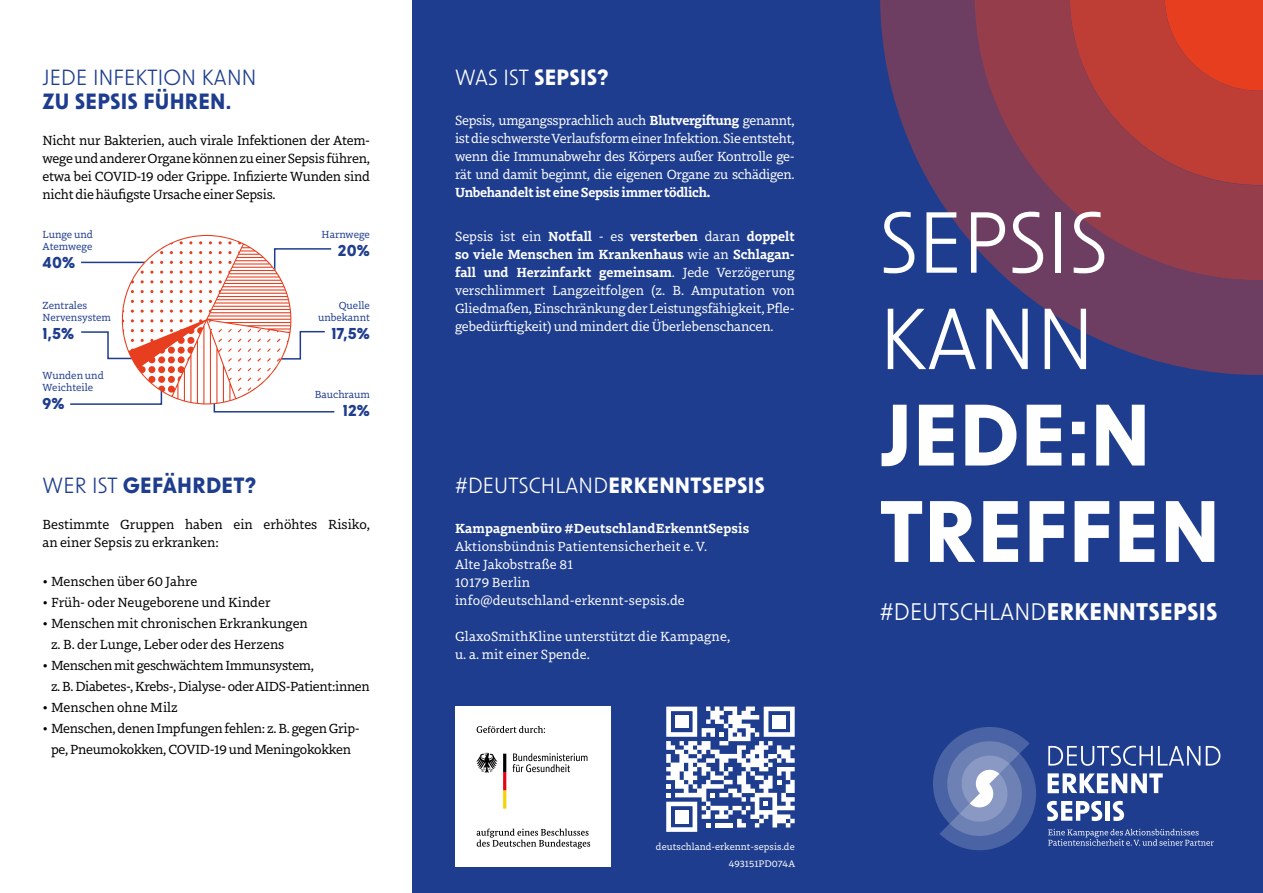
<style>
.page{position:relative;width:1263px;height:893px;background:#fff}
.page>*{position:absolute;margin:0;border:0;box-sizing:border-box;transform-origin:0 0}
.t1{font:700 82.65px/96.4px "New Order";letter-spacing:.01em;color:#fff}
.t2{font:82.65px/96.4px "New Order";letter-spacing:.01em;color:#fff}
.t3{font:700 22.95px "New Order";letter-spacing:.01em;color:#fff}
.t4{font:700 21px "New Order";letter-spacing:.01em;color:#fff}
.t5{font:700 21px "New Order";letter-spacing:.01em;color:#1e3d8e}
.t6{font:21px "New Order";letter-spacing:.01em;color:#1e3d8e}
.t7{font:700 15px "New Order";letter-spacing:.01em;color:#1e3d8e}
.t8{font:13.5px/18px "Dovetail MVB";letter-spacing:.01em;color:#fff;text-align:justify}
.t9{font:13.5px/18px "Dovetail MVB";letter-spacing:-.02em;color:#000;text-align:justify}
.t10{font:13.5px/18px "Dovetail MVB";color:#000}
.t11{font:700 13.5px "Dovetail MVB";letter-spacing:.01em;color:#fff}
.t12{font:700 13.5px "Dovetail MVB";letter-spacing:-.02em;color:#fff}
.t13{font:10.5px/12px "Dovetail MVB";color:#1e3d8e}
.t14{font:9.75px/16.4px "Dovetail MVB";letter-spacing:.01em;color:#fff;text-align:right}
.s1{font-weight:400}
.s2{font-size:15px}
.s3{font-weight:700}
</style>
<div class="page">
<div style="left:412px;top:0;width:851px;height:893px;background:#1e3d8e"></div>
<svg style="left:880px;top:0;width:383px;height:375px"></svg>
<svg style="left:1048px;top:746px;width:152px;height:20px"></svg>
<svg style="left:1206px;top:746px;width:14px;height:19px"></svg>
<svg style="left:1047px;top:773px;width:116px;height:20px"></svg>
<svg style="left:1047px;top:801px;width:55px;height:20px"></svg>
<div style="left:1105px;top:801px;width:5px;height:20px;background:#fff"></div>
<svg style="left:1113px;top:801px;width:11px;height:20px"></svg>
<svg style="left:1048px;top:829px;width:166px;height:17px"></svg>
<svg style="left:933px;top:727px;width:103px;height:123px"></svg>
<svg style="left:666px;top:706px;width:129px;height:126px"></svg>
<div style="left:675px;top:715px;width:13px;height:13px;background:#fff"></div>
<div style="left:772px;top:715px;width:14px;height:13px;background:#fff"></div>
<div style="left:675px;top:810px;width:13px;height:13px;background:#fff"></div>
<svg style="left:70px;top:235px;width:265px;height:178px"></svg>
<div style="left:455px;top:706px;width:156px;height:161px;background:#fff"></div>
<svg style="left:477px;top:726px;width:68px;height:7px"></svg>
<svg style="left:477px;top:828px;width:113px;height:21px"></svg>
<svg style="left:476px;top:753px;width:21px;height:20px"></svg>
<svg style="left:503px;top:754px;width:3px;height:55px"></svg>
<svg style="left:513px;top:753px;width:74px;height:19px"></svg>
<h3 class="t6" style="left:43px;top:64px;width:215px">JEDE INFEKTION KANN</h3>
<h3 class="t5" style="left:43px;top:87px;width:190px">ZU SEPSIS FÜHREN.</h3>
<p class="t9" style="left:43px;top:130px;width:329px">Nicht nur Bakterien, auch virale Infektionen der Atem&shy;wege und anderer Organe können zu einer Sepsis führen, etwa bei COVID-19 oder Grippe. Infizierte Wunden sind nicht die häufigste Ursache einer Sepsis.</p>
<p class="t13" style="left:43px;top:228px;width:52px">Lunge und<br>Atemwege</p>
<p class="t7" style="left:43px;top:253px;width:34px">40%</p>
<p class="t13" style="left:43px;top:298px;width:70px">Zentrales<br>Nervensystem</p>
<p class="t7" style="left:43px;top:323px;width:33px">1,5%</p>
<p class="t13" style="left:43px;top:369px;width:63px">Wunden und<br>Weichteile</p>
<p class="t7" style="left:43px;top:394px;width:24px">9%</p>
<p class="t13" style="left:322px;top:228px;width:50px">Harnwege</p>
<p class="t7" style="left:338px;top:241px;width:34px">20%</p>
<p class="t13" style="left:318px;top:298px;width:53px;text-align:right">Quelle unbekannt</p>
<p class="t7" style="left:331px;top:323px;width:40px">17,5%</p>
<p class="t13" style="left:315px;top:388px;width:57px">Bauchraum</p>
<p class="t7" style="left:343px;top:401px;width:29px">12%</p>
<h3 class="t5" style="left:43px;top:472px;width:216px"><span class="s1">WER IST</span> GEFÄHRDET?</h3>
<p class="t10" style="left:43px;top:515px;width:329px">Bestimmte Gruppen haben ein erhöhtes Risiko, an einer Sepsis zu erkranken:</p>
<p class="t10" style="left:43px;top:572px;width:156px"><span class="s2">•</span> Menschen über 60 Jahre</p>
<p class="t10" style="left:43px;top:593px;width:230px"><span class="s2">•</span> Früh- oder Neugeborene und Kinder</p>
<p class="t10" style="left:51px;top:612px;width:258px;line-height:21px;text-indent:-9px"><span class="s2">•</span> Menschen mit chronischen Erkrankungen z. B. der Lunge, Leber oder des Herzens</p>
<p class="t9" style="left:51px;top:654px;width:320px;line-height:21px;text-indent:-9px"><span class="s2">•</span> Menschen mit geschwächtem Immunsystem,<br>z. B. Diabetes-, Krebs-, Dialyse- oder AIDS-Patient:innen</p>
<p class="t10" style="left:43px;top:698px;width:137px"><span class="s2">•</span> Menschen ohne Milz</p>
<p class="t9" style="left:43px;top:717px;width:319px;line-height:21px;text-align:center"><span class="s2">•</span> Menschen, denen Impfungen fehlen: z. B. gegen Grip&shy;pe, Pneumokokken, COVID-19 und Meningokokken</p>
<h3 class="t4" style="left:455px;top:63px;width:155px"><span class="s1">WAS IST</span> SEPSIS?</h3>
<p class="t8" style="left:455px;top:110px;width:341px">Sepsis, umgangssprachlich auch <span class="s3">Blutvergiftung</span> genannt, ist die schwerste Verlaufsform einer Infektion. Sie entsteht, wenn die Immunabwehr des Körpers außer Kontrolle ge&shy;rät und damit beginnt, die eigenen Organe zu schädigen.</p>
<p class="t12" style="left:455px;top:182px;width:257px">Unbehandelt ist eine Sepsis immer tödlich.</p>
<p class="t8" style="left:455px;top:227px;width:341px">Sepsis ist ein <span class="s3">Notfall</span> - es <span class="s3">versterben</span> daran <span class="s3">doppelt so viele Menschen im Krankenhaus</span> wie an <span class="s3">Schlagan&shy;fall und Herzinfarkt gemeinsam</span>. Jede Verzögerung verschlimmert Langzeitfolgen (z. B. Amputation von Gliedmaßen, Einschränkung der Leistungsfähigkeit, Pfle&shy;gebedürftigkeit) und mindert die Überlebenschancen.</p>
<h3 class="t4" style="left:455px;top:472px;width:311px"><span class="s1">#DEUTSCHLAND</span>ERKENNTSEPSIS</h3>
<p class="t11" style="left:455px;top:518px;width:296px">Kampagnenbüro #DeutschlandErkenntSepsis</p>
<p class="t8" style="left:455px;top:537px;width:254px;text-align:left">Aktionsbündnis Patientensicherheit e. V.<br>Alte Jakobstraße 81<br>10179 Berlin info@deutschland-erkennt-sepsis.de</p>
<p class="t8" style="left:455px;top:627px;width:277px">GlaxoSmithKline unterstützt die Kampagne, u. a. mit einer Spende.</p>
<p class="t14" style="left:656px;top:838px;width:141px">deutschland-erkennt-sepsis.de<br>493151PD074A</p>
<h1 class="t2" style="left:880px;top:191px;width:229px">SEPSIS<br>KANN</h1>
<h1 class="t1" style="left:880px;top:384px;width:342px">JEDE:N<br>TREFFEN</h1>
<h2 class="t3" style="left:880px;top:597px;width:339px"><span class="s1">#DEUTSCHLAND</span>ERKENNTSEPSIS</h2>
</div>
